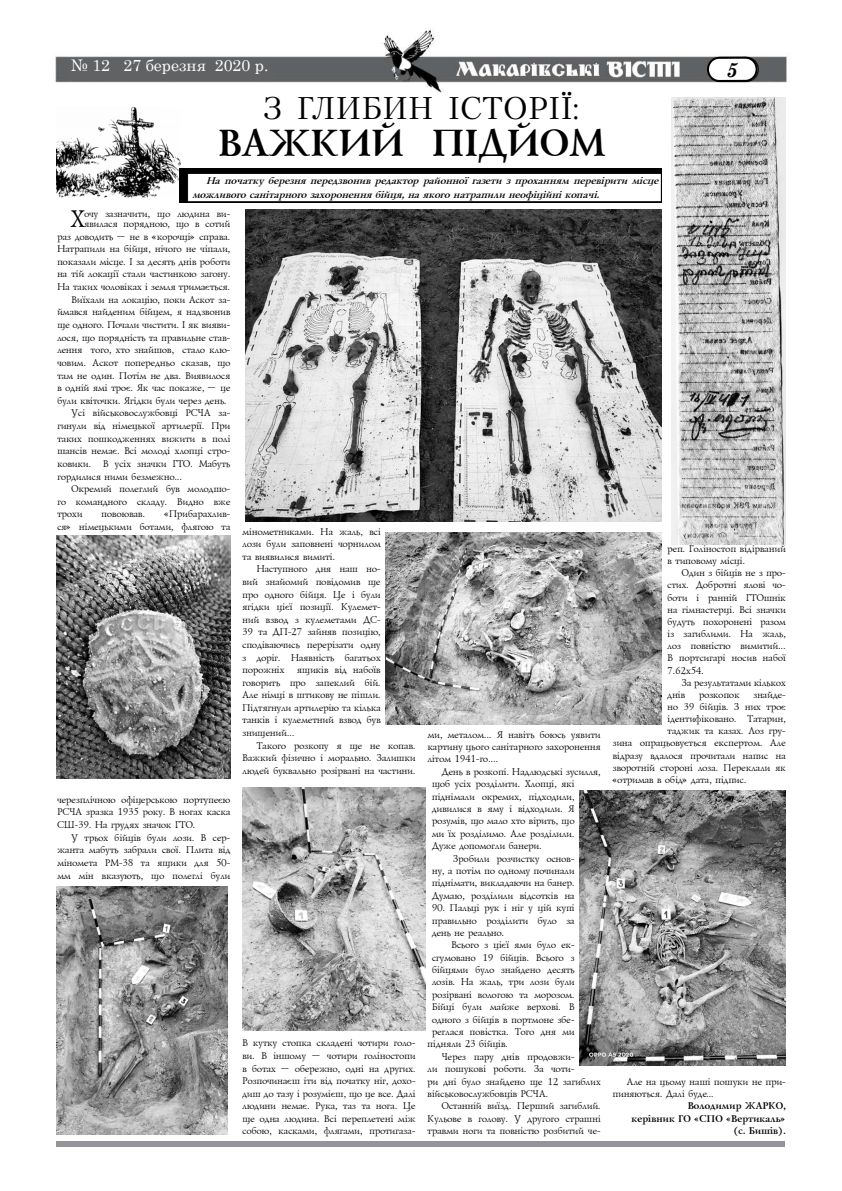
<style>
.page{position:relative;width:842px;height:1191px;background:#fff}
.page>*{position:absolute;margin:0;border:0;box-sizing:border-box;transform-origin:0 0}
.t1{font:700 39px "Ukrainian Lazurski";color:#000}
.t2{font:31.3px "Petersburg C";color:#000}
.t3{font:24.7px "Ukrainian Lazurski";color:#000}
.t4{font:italic 700 20px "Century Schoolbook";color:#000}
.t5{font:16px "Century Schoolbook";color:#fff}
.t6{font:10px/12.6px "Ukrainian Lazurski";color:#000;text-align:justify}
.t7{font:italic 700 10px/13.1px "Ukrainian Lazurski";letter-spacing:-.055em;color:#000}
.t8{font:700 10px/12.1px "Ukrainian Lazurski";color:#000;text-align:right}
</style>
<div class="page">
<div style="left:56px;top:1141px;width:728px;height:5px;background:#939598"></div>
<img style="left:55px;top:30px;width:732px;height:63px">
<svg style="left:706px;top:56px;width:53px;height:27px"></svg>
<div style="left:69px;top:60px;width:204px;height:19px;background:#616264"></div>
<img style="left:57px;top:88px;width:133px;height:114px">
<div style="left:180px;top:168px;width:482px;height:34px;background:#000"></div>
<div style="left:188px;top:173px;width:473px;height:29px;background:#fff"></div>
<div style="left:187px;top:173px;width:475px;height:29px;border:1px solid #000"></div>
<img style="left:386px;top:532px;width:275px;height:192px">
<img style="left:57px;top:536px;width:174px;height:243px">
<img style="left:580px;top:790px;width:205px;height:275px">
<img style="left:57px;top:886px;width:171px;height:248px">
<img style="left:246px;top:209px;width:416px;height:312px">
<img style="left:242px;top:787px;width:184px;height:243px">
<img style="left:672px;top:97px;width:114px;height:447px">
<h3 class="t5" style="left:71px;top:52px;width:199px">№ 12 27 березня 2020 р.</h3>
<h3 class="t4" style="left:726px;top:54px;width:13px">5</h3>
<h2 class="t2" style="left:263px;top:90px;width:75px">З ГЛИБИН</h2>
<h2 class="t2" style="left:448px;top:90px;width:55px">ІСТОРІ</h2>
<h2 class="t2" style="left:560px;top:90px;width:21px">Ї:</h2>
<h1 class="t1" style="left:216px;top:122px;width:388px">важкий підйом</h1>
<p class="t7" style="left:192px;top:175px;width:471px;text-indent:14px">На початку березня передзвонив редактор районної газети з проханням перевірити місце можливогосанітарногозахороненнябійця,наякогонатрапили неофіційні копачі.</p>
<h3 class="t3" style="left:69px;top:205px;width:16px">Х</h3>
<p class="t6" style="left:84px;top:209px;width:148px;line-height:10px">очу зазначити, що людина ви&shy;явилася порядною, що в сотий</p>
<p class="t6" style="left:57px;top:230px;width:175px">раз доводить – не в «корочці» справа.</p>
<p class="t6" style="left:57px;top:243px;width:175px">Натрапили на бійця, нічого не чіпали,</p>
<p class="t6" style="left:57px;top:255px;width:175px">показали місце. І за десять днів роботи</p>
<p class="t6" style="left:57px;top:268px;width:175px">на тій локації стали частинкою загону.</p>
<p class="t6" style="left:57px;top:281px;width:175px">На таких чоловіках і земля тримається.</p>
<p class="t6" style="left:71px;top:293px;width:161px">Виїхали на локацію, поки Аскот за-</p>
<p class="t6" style="left:57px;top:306px;width:175px">ймався найденим бійцем, я надзвонив</p>
<p class="t6" style="left:57px;top:319px;width:175px">ще одного. Почали чистити. І як вияви-</p>
<p class="t6" style="left:57px;top:331px;width:175px">лося, що порядність та правильне став-</p>
<p class="t6" style="left:57px;top:344px;width:175px">лення того, хто знайшов, стало клю-</p>
<p class="t6" style="left:57px;top:356px;width:175px">човим. Аскот попередньо сказав, що</p>
<p class="t6" style="left:57px;top:369px;width:175px">там не один. Потім не два. Виявилося</p>
<p class="t6" style="left:57px;top:382px;width:175px">в одній ямі троє. Як час покаже, – це</p>
<p class="t6" style="left:57px;top:394px;width:171px">були квіточки. Ягідки були через день.</p>
<p class="t6" style="left:71px;top:407px;width:161px">Усі військовослужбовці РСЧА за-</p>
<p class="t6" style="left:57px;top:420px;width:175px">гинули від німецької артилерії. При</p>
<p class="t6" style="left:57px;top:432px;width:175px">таких пошкодженнях вижити в полі</p>
<p class="t6" style="left:57px;top:445px;width:175px">шансів немає. Всі молоді хлопці стро-</p>
<p class="t6" style="left:57px;top:458px;width:175px">ковики. В усіх значки ГТО. Мабуть</p>
<p class="t6" style="left:57px;top:470px;width:126px">гордилися ними безмежно...</p>
<p class="t6" style="left:71px;top:483px;width:161px">Окремий полеглий був молодшо-</p>
<p class="t6" style="left:57px;top:495px;width:175px">го командного складу. Видно вже</p>
<p class="t6" style="left:57px;top:508px;width:27px">трохи</p>
<p class="t6" style="left:101px;top:508px;width:45px">повоював.</p>
<p class="t6" style="left:57px;top:508px;width:175px;text-align:right">«Прибарахлив-<br>ся» німецькими ботами, флягою та</p>
<p class="t6" style="left:242px;top:525px;width:140px">мінометниками. На жаль, всі лози були заповнені чорнилом та виявилися вимиті.</p>
<p class="t6" style="left:242px;top:563px;width:140px;text-indent:14px">Наступного дня наш но&shy;вий знайомий повідомив ще про одного бійця. Це і були ягідки цієї позиції. Кулемет&shy;ний взвод з кулеметами ДС-39 та ДП-27 зайняв позицію, сподіваючись перерізати одну з доріг. Наявність багатьох порожніх</p>
<p class="t6" style="left:667px;top:543px;width:120px;line-height:12.1px">реп. Голіностоп відірваний в типовому місці.</p>
<p class="t6" style="left:667px;top:567px;width:120px;line-height:12.2px;text-indent:14px">Один з бійців не з про&shy;стих. Добротні ялові чо&shy;боти і ранній ГТОшнік на гімнастерці. Всі значки будуть похоронені разом із загиблими. На жаль, лоз повністю вимитий...<br>В портсигарі носив набої 7.62х54.</p>
<p class="t6" style="left:667px;top:676px;width:120px;line-height:12.1px;text-indent:14px">За результатами кількох днів</p>
<p class="t6" style="left:242px;top:664px;width:140px;text-indent:55px">ящиків від набоїв говорить про запеклий бій.<br>Але німці в штикову не пішли.<br>Підтягнули артилерію та кілька танків і кулеметний взвод був знищений...</p>
<p class="t6" style="left:242px;top:739px;width:175px;text-indent:14px">Такого розкопу я ще не копав.<br>Важкий фізично і морально. Залишки людей буквально розірвані на частини.</p>
<p class="t6" style="left:698px;top:688px;width:42px">розкопок</p>
<p class="t6" style="left:753px;top:688px;width:34px">знайде-</p>
<p class="t6" style="left:667px;top:700px;width:120px">но 39 бійців. З них троє</p>
<p class="t6" style="left:667px;top:713px;width:120px">ідентифіковано. Татарин,</p>
<p class="t6" style="left:667px;top:725px;width:120px">таджик та казах. Лоз гру-</p>
<p class="t6" style="left:612px;top:737px;width:175px">зина опрацьовується експертом. Але</p>
<p class="t6" style="left:612px;top:749px;width:175px">відразу вдалося прочитали напис на</p>
<p class="t6" style="left:612px;top:761px;width:175px">зворотній стороні лоза. Переклали як</p>
<p class="t6" style="left:612px;top:773px;width:135px">«отримав в обід» дата, підпис.</p>
<p class="t6" style="left:427px;top:728px;width:175px">ми, металом... Я навіть боюсь уявити картину цього санітарного захоронення літом 1941-го....</p>
<p class="t6" style="left:441px;top:765px;width:160px">День в розкопі. Надлюдські зусилля,</p>
<p class="t6" style="left:431px;top:778px;width:144px">щоб усіх розділити. Хлопці, які</p>
<p class="t6" style="left:431px;top:790px;width:144px">піднімали окремих, підходили,</p>
<p class="t6" style="left:431px;top:802px;width:144px">дивилися в яму і відходили. Я</p>
<p class="t6" style="left:431px;top:815px;width:144px">розумів, що мало хто вірить, що</p>
<p class="t6" style="left:431px;top:827px;width:144px">ми їх розділимо. Але розділили.</p>
<p class="t6" style="left:431px;top:840px;width:111px">Дуже допомогли банери.</p>
<p class="t6" style="left:453px;top:852px;width:123px">Зробили розчистку основ-</p>
<p class="t6" style="left:431px;top:864px;width:144px">ну, а потім по одному починали</p>
<p class="t6" style="left:431px;top:877px;width:144px">піднімати, викладаючи на банер.</p>
<p class="t6" style="left:431px;top:889px;width:144px">Думаю, розділили відсотків на</p>
<p class="t6" style="left:431px;top:902px;width:144px">90. Пальці рук і ніг у цій купі правильно розділити було за день не реально.</p>
<p class="t6" style="left:451px;top:939px;width:125px">Всього з цієї ями було ек-</p>
<p class="t6" style="left:431px;top:951px;width:144px">сгумовано 19 бійців. Всього з</p>
<p class="t6" style="left:431px;top:963px;width:144px">бійцями було знайдено десять</p>
<p class="t6" style="left:431px;top:976px;width:144px">лозів. На жаль, три лози були</p>
<p class="t6" style="left:431px;top:988px;width:144px">розірвані вологою та морозом.</p>
<p class="t6" style="left:431px;top:1001px;width:144px">Бійці були майже верхові. В</p>
<p class="t6" style="left:431px;top:1013px;width:144px">одного з бійців в портмоне збе-</p>
<p class="t6" style="left:431px;top:1025px;width:144px">реглася повістка. Того дня ми</p>
<p class="t6" style="left:427px;top:1038px;width:82px">підняли 23 бійців.</p>
<p class="t6" style="left:441px;top:1050px;width:135px">Через пару днів продовжи-</p>
<p class="t6" style="left:427px;top:1063px;width:149px">ли пошукові роботи. За чоти-</p>
<p class="t6" style="left:427px;top:1075px;width:175px">ри дні було знайдено ще 12 загиблих</p>
<p class="t6" style="left:427px;top:1087px;width:122px">військовослужбовців РСЧА.</p>
<p class="t6" style="left:441px;top:1100px;width:160px">Останній виїзд. Перший загиблий.</p>
<p class="t6" style="left:427px;top:1112px;width:175px">Кульове в голову. У другого страшні</p>
<p class="t6" style="left:427px;top:1125px;width:175px">травми ноги та повністю розбитий че-</p>
<p class="t6" style="left:57px;top:793px;width:175px">черезплічною офіцерською портупеєю РСЧА зразка 1935 року. В ногах каска СШ-39. На грудях значок ГТО.</p>
<p class="t6" style="left:57px;top:831px;width:175px;text-indent:14px">У трьох бійців були лози. В сер&shy;жанта мабуть забрали свої. Плита від міномета РМ-38 та ящики для 50- мм мін вказують, що полеглі були</p>
<p class="t6" style="left:242px;top:1037px;width:175px">В кутку стопка складені чотири голо&shy;ви. В іншому – чотири голіностопи в ботах – обережно, одні на других.<br>Розпочинаєш іти від початку ніг, дохо&shy;диш до тазу і розумієш, що це все. Далі людини немає. Рука, таз та нога. Це ще одна людина. Всі переплетені між собою, касками, флягами, протигаза-</p>
<p class="t6" style="left:612px;top:1076px;width:175px;line-height:12.1px;text-indent:14px">Але на цьому наші пошуки не при&shy;пиняються. Далі буде…</p>
<p class="t8" style="left:687px;top:1100px;width:66px">Володимир ЖАР</p>
<p class="t8" style="left:768px;top:1100px;width:19px">КО,</p>
<p class="t8" style="left:631px;top:1112px;width:77px">керівник ГО «СПО</p>
<p class="t8" style="left:726px;top:1112px;width:61px">«Вертикаль» (с. Бишів).</p>
</div>
